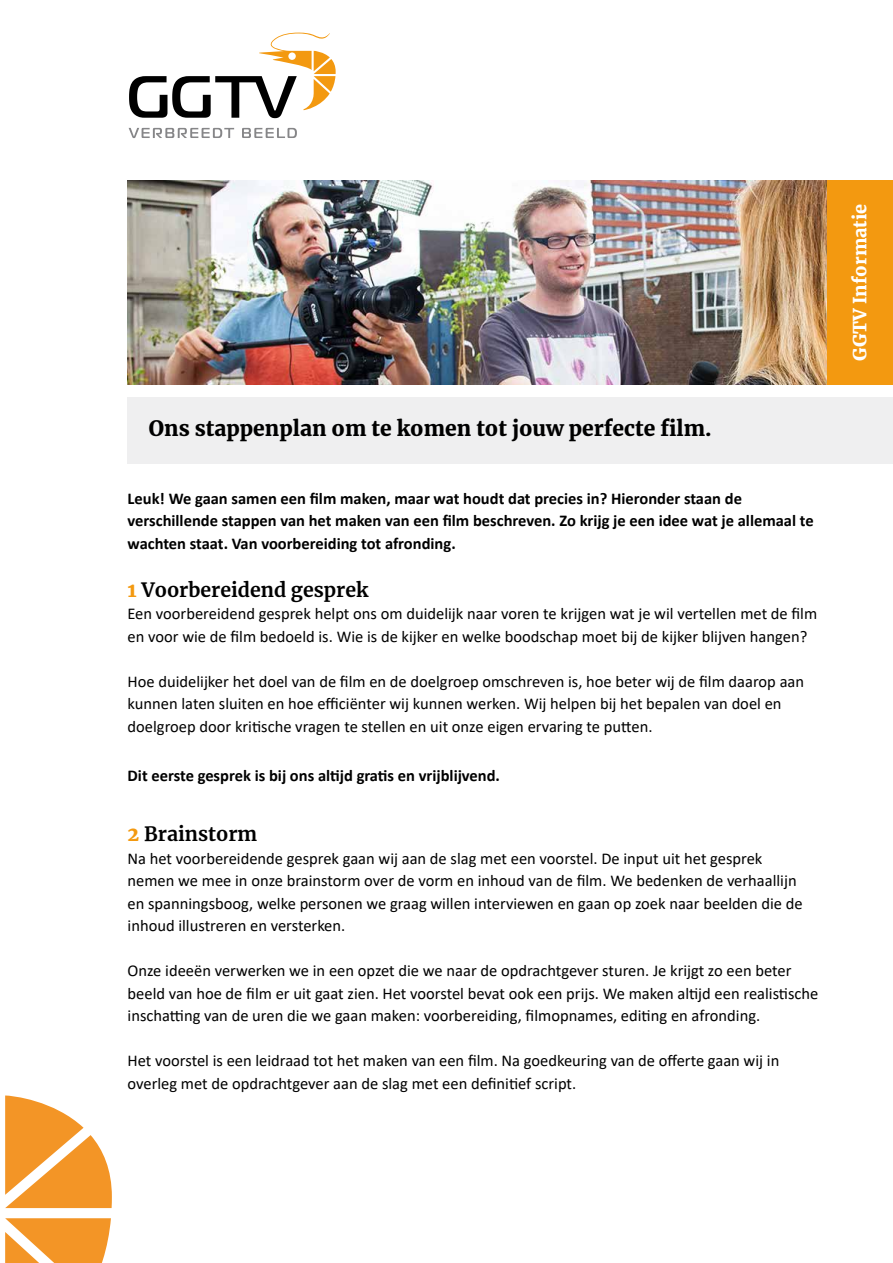
<style>
.page{position:relative;width:893px;height:1263px;background:#fff}
.page>*{position:absolute;margin:0;border:0;box-sizing:border-box;transform-origin:0 0}
.t1{font:900 21px "Merriweather";color:#000}
.t2{font:700 19.5px "Merriweather";color:#000}
.t3{font:900 18px "Merriweather";color:#fff}
.t4{font:16.5px/22.5px "Calibri";color:#000}
.t5{font:700 16.5px/22.5px "Calibri";color:#000}
.s1{font-weight:900;color:#f39910}
</style>
<div class="page">
<svg style="left:5px;top:1095px;width:107px;height:168px"></svg>
<svg style="left:129px;top:128px;width:105px;height:10px"></svg>
<svg style="left:242px;top:128px;width:55px;height:10px"></svg>
<svg style="left:129px;top:33px;width:207px;height:85px"></svg>
<div style="left:128px;top:396px;width:765px;height:67px;background:#efeff0"></div>
<div style="left:743px;top:181px;width:150px;height:204px;background:#f39910"></div>
<img style="left:128px;top:181px;width:698px;height:204px">
<p class="t1" style="left:149px;top:414px;width:564px">Ons stappenplan om te komen tot jouw perfecte film.</p>
<p class="t5" style="left:128px;top:486px;width:688px">Leuk! We gaan samen een film maken, maar wat houdt dat precies in? Hieronder staan de verschillende stappen van het maken van een film beschreven. Zo krijg je een idee wat je allemaal te wachten staat. Van voorbereiding tot afronding.</p>
<p class="t2" style="left:128px;top:576px;width:242px"><span class="s1">1</span> Voorbereidend gesprek</p>
<p class="t4" style="left:128px;top:602px;width:691px">Een voorbereidend gesprek helpt ons om duidelijk naar voren te krijgen wat je wil vertellen met de film en voor wie de film bedoeld is. Wie is de kijker en welke boodschap moet bij de kijker blijven hangen?</p>
<p class="t4" style="left:128px;top:669px;width:678px">Hoe duidelijker het doel van de film en de doelgroep omschreven is, hoe beter wij de film daarop aan kunnen laten sluiten en hoe efficiënter wij kunnen werken. Wij helpen bij het bepalen van doel en doelgroep door kritische vragen te stellen en uit onze eigen ervaring te putten.</p>
<p class="t5" style="left:128px;top:764px;width:374px">Dit eerste gesprek is bij ons altijd gratis en vrijblijvend.</p>
<p class="t2" style="left:128px;top:820px;width:131px"><span class="s1">2</span> Brainstorm</p>
<p class="t4" style="left:128px;top:846px;width:677px">Na het voorbereidende gesprek gaan wij aan de slag met een voorstel. De input uit het gesprek nemen we mee in onze brainstorm over de vorm en inhoud van de film. We bedenken de verhaallijn en spanningsboog, welke personen we graag willen interviewen en gaan op zoek naar beelden die de inhoud illustreren en versterken.</p>
<p class="t4" style="left:128px;top:959px;width:692px">Onze ideeën verwerken we in een opzet die we naar de opdrachtgever sturen. Je krijgt zo een beter beeld van hoe de film er uit gaat zien. Het voorstel bevat ook een prijs. We maken altijd een realistische inschatting van de uren die we gaan maken: voorbereiding, filmopnames, editing en afronding.</p>
<p class="t4" style="left:128px;top:1049px;width:653px">Het voorstel is een leidraad tot het maken van een film. Na goedkeuring van de offerte gaan wij in overleg met de opdrachtgever aan de slag met een definitief script.</p>
<p class="t3" style="left:847px;top:361px;width:158px;rotate:-90deg">GGTV Informatie</p>
</div>
